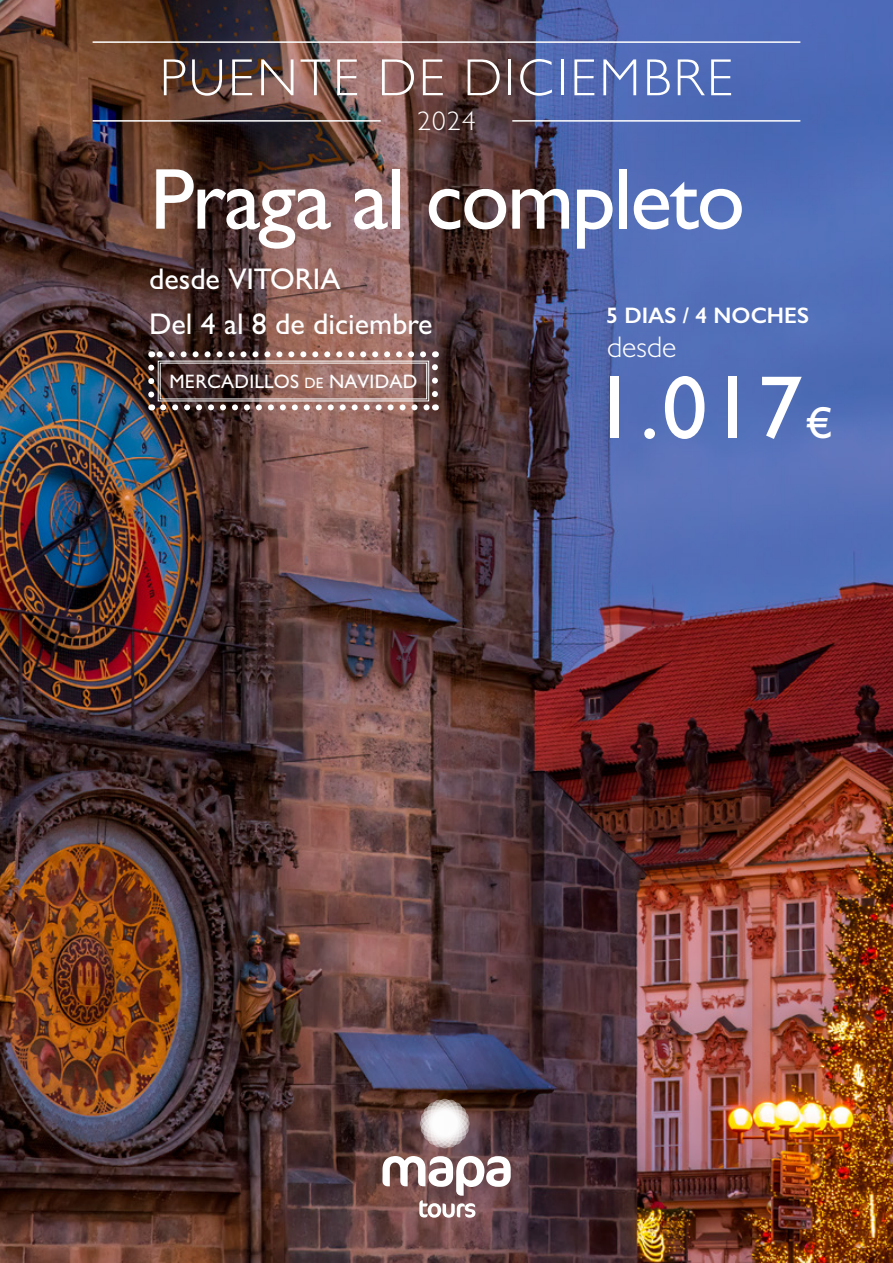
<style>
.page{position:relative;width:893px;height:1263px;background:#fff}
.page>*{position:absolute;margin:0;border:0;box-sizing:border-box;transform-origin:0 0}
.t1{font:500 90px "Gill Sans";color:#fff}
.t2{font:500 87px "Gill Sans";letter-spacing:-.025em;color:#fff}
.t3{font:300 52.5px "Gill Sans";letter-spacing:.05em;color:#fff}
.t4{font:500 30px/44.5px "Gill Sans";color:#fff}
.t5{font:300 30px "Gill Sans";color:#fff}
.t6{font:300 27px "Gill Sans";color:#fff}
.t7{font:600 22.5px "Gill Sans";color:#fff}
.t8{font:500 19.5px "Gill Sans";letter-spacing:.01em;color:#fff}
.s1{font-size:15px}
.s2{font-size:45px}
</style>
<div class="page">
<img style="left:0;top:0;width:893px;height:1263px">
<svg style="left:421px;top:1100px;width:48px;height:47px"></svg>
<svg style="left:382px;top:1156px;width:129px;height:62px"></svg>
<hr style="left:93px;top:120px;width:288px;height:2px;background:#fff">
<hr style="left:512px;top:120px;width:288px;height:2px;background:#fff">
<hr style="left:93px;top:41px;width:707px;height:2px;background:#fff">
<svg style="left:148px;top:351px;width:290px;height:59px;background:#886a66"></svg>
<h3 class="t3" style="left:160px;top:46px;width:575px">PUENTE DE DICIEMBRE</h3>
<p class="t6" style="left:417px;top:104px;width:60px">2024</p>
<h2 class="t2" style="left:150px;top:148px;width:596px">Praga al completo</h2>
<p class="t4" style="left:149px;top:256px;width:285px">desde VITORIA<br>Del 4 al 8 de diciembre</p>
<p class="t7" style="left:606px;top:302px;width:204px">5 DIAS / 4 NOCHES</p>
<p class="t5" style="left:607px;top:329px;width:71px">desde</p>
<p class="t8" style="left:170px;top:369px;width:249px">MERCADILLOS <span class="s1">DE</span> NAVIDAD</p>
<h1 class="t1" style="left:592px;top:354px;width:242px">1.017<span class="s2">€</span></h1>
</div>
